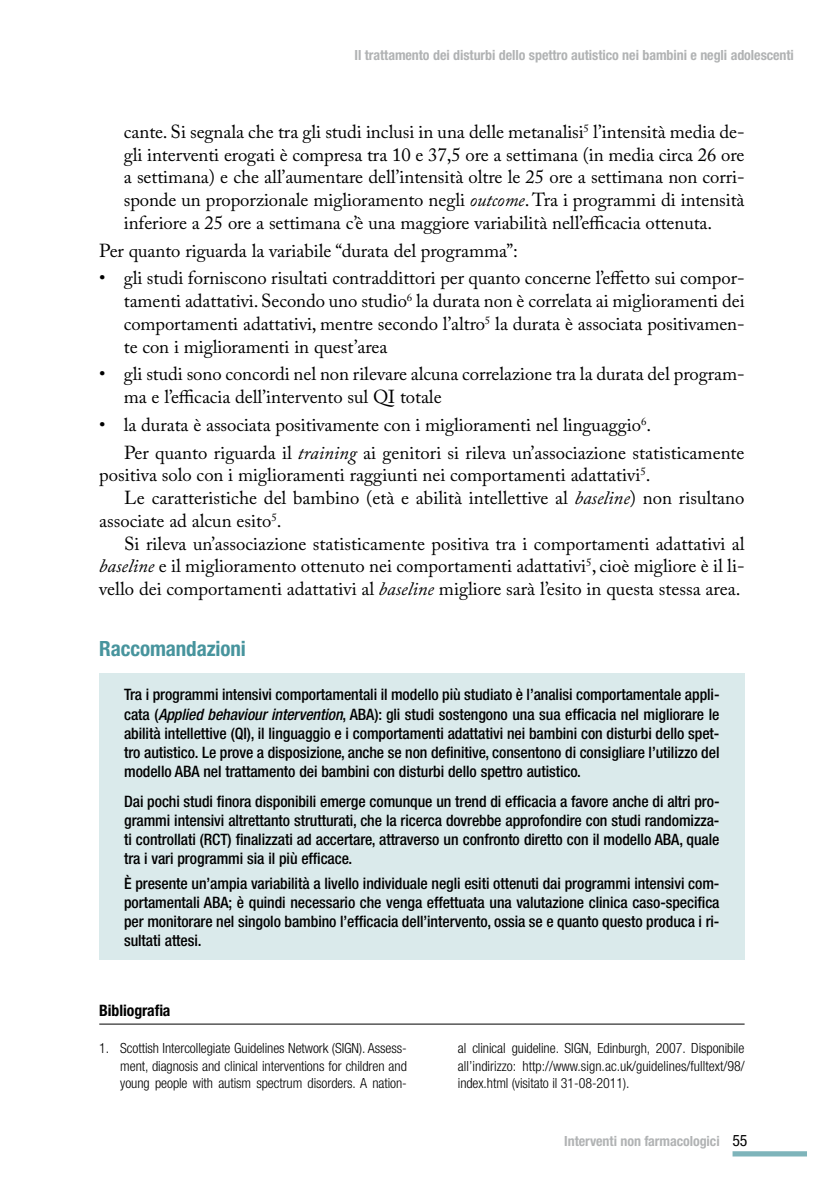
<style>
.page{position:relative;width:829px;height:1191px;background:#fff}
.page>*{position:absolute;margin:0;border:0;box-sizing:border-box;transform-origin:0 0}
.t1{font:700 condensed 21px "Helvetica Neue LT Std";letter-spacing:-.005em;color:#47949d}
.t2{font:18.72px/22.8px "Adobe Caslon Pro";color:#000;text-align:justify}
.t3{font:500 condensed 15.75px/19.2px "Helvetica Neue LT Std";letter-spacing:-.005em;color:#000;text-align:justify}
.t4{font:700 condensed 15.75px "Helvetica Neue LT Std";letter-spacing:-.005em;color:#000}
.t5{font:condensed 15.75px "Helvetica Neue LT Std";color:#000}
.t6{font:300 condensed 14px/17.5px "Helvetica Neue LT Std";letter-spacing:-.005em;color:#000;text-align:justify}
.t7{font:700 condensed 14px "Helvetica Neue LT Std";letter-spacing:-.005em;color:#b1b3b4}
.s1{font-style:italic}
</style>
<div class="page">
<div style="left:732px;top:1151px;width:74px;height:5px;background:#7eb4ba"></div>
<div style="left:99px;top:673px;width:645px;height:286px;background:#daeaeb"></div>
<hr style="left:99px;top:1023px;width:645px;height:1px;background:#000">
<p class="t7" style="left:354px;top:46px;width:441px">Il trattamento dei disturbi dello spettro autistico nei bambini e negli adolescenti</p>
<p class="t2" style="left:124px;top:120px;width:622px">cante. Si segnala che tra gli studi inclusi in una delle metanalisi<sup>5</sup> l’intensità media de&shy;gli interventi erogati è compresa tra 10 e 37,5 ore a settimana (in media circa 26 ore a settimana) e che all’aumentare dell’intensità oltre le 25 ore a settimana non corri&shy;sponde un proporzionale miglioramento negli <span class="s1">outcome</span>. Tra i programmi di intensità inferiore a 25 ore a settimana c’è una maggiore variabilità nell’efficacia ottenuta.</p>
<p class="t2" style="left:99px;top:239px;width:420px">Per quanto riguarda la variabile “durata del programma”:</p>
<p class="t2" style="left:124px;top:266px;width:622px;text-indent:-24px">• gli studi forniscono risultati contraddittori per quanto concerne l’effetto sui compor&shy;tamenti adattativi. Secondo uno studio<sup>6</sup> la durata non è correlata ai miglioramenti dei comportamenti adattativi, mentre secondo l’altro<sup>5</sup> la durata è associata positivamen&shy;te con i miglioramenti in quest’area</p>
<p class="t2" style="left:124px;top:362px;width:622px;text-indent:-24px">• gli studi sono concordi nel non rilevare alcuna correlazione tra la durata del program&shy;ma e l’efficacia dell’intervento sul QI totale</p>
<p class="t2" style="left:124px;top:410px;width:622px;line-height:27.7px;text-indent:-25px">• la durata è associata positivamente con i miglioramenti nel linguaggio<sup>6</sup>.<br>Per quanto riguarda il <span class="s1">training</span> ai genitori si rileva un’associazione statisticamente</p>
<p class="t2" style="left:99px;top:463px;width:552px">positiva solo con i miglioramenti raggiunti nei comportamenti adattativi<sup>5</sup>.</p>
<p class="t2" style="left:124px;top:486px;width:622px">Le caratteristiche del bambino (età e abilità intellettive al <span class="s1">baseline</span>) non risultano</p>
<p class="t2" style="left:99px;top:509px;width:184px">associate ad alcun esito<sup>5</sup>.</p>
<p class="t2" style="left:124px;top:531px;width:622px">Si rileva un’associazione statisticamente positiva tra i comportamenti adattativi al</p>
<p class="t2" style="left:99px;top:554px;width:646px"><span class="s1">baseline</span> e il miglioramento ottenuto nei comportamenti adattativi<sup>5</sup>, cioè migliore è il li-</p>
<p class="t2" style="left:99px;top:577px;width:642px">vello dei comportamenti adattativi al <span class="s1">baseline</span> migliore sarà l’esito in questa stessa area.</p>
<p class="t1" style="left:99px;top:636px;width:148px">Raccomandazioni</p>
<p class="t3" style="left:124px;top:685px;width:597px">Tra i programmi intensivi comportamentali il modello più studiato è l’analisi comportamentale appli&shy;cata (<span class="s1">Applied behaviour intervention</span>, ABA): gli studi sostengono una sua efficacia nel migliorare le abilità intellettive (QI), il linguaggio e i comportamenti adattativi nei bambini con disturbi dello spet&shy;tro autistico. Le prove a disposizione, anche se non definitive, consentono di consigliare l’utilizzo del modello ABA nel trattamento dei bambini con disturbi dello spettro autistico.</p>
<p class="t3" style="left:124px;top:791px;width:597px">Dai pochi studi finora disponibili emerge comunque un trend di efficacia a favore anche di altri pro&shy;grammi intensivi altrettanto strutturati, che la ricerca dovrebbe approfondire con studi randomizza&shy;ti controllati (RCT) finalizzati ad accertare, attraverso un confronto diretto con il modello ABA, quale tra i vari programmi sia il più efficace.</p>
<p class="t3" style="left:124px;top:873px;width:597px">È presente un’ampia variabilità a livello individuale negli esiti ottenuti dai programmi intensivi com&shy;portamentali ABA; è quindi necessario che venga effettuata una valutazione clinica caso-specifica per monitorare nel singolo bambino l’efficacia dell’intervento, ossia se e quanto questo produca i ri&shy;sultati attesi.</p>
<p class="t4" style="left:99px;top:1001px;width:73px">Bibliografia</p>
<p class="t6" style="left:120px;top:1039px;width:288px;text-indent:-21px">1. Scottish Intercollegiate Guidelines Network (SIGN). Assess&shy;ment, diagnosis and clinical interventions for children and young people with autism spectrum disorders. A nation-</p>
<p class="t6" style="left:458px;top:1039px;width:288px">al clinical guideline. SIGN, Edinburgh, 2007. Disponibile all’indirizzo: http://www.sign.ac.uk/guidelines/fulltext/98/ index.html (visitato il 31-08-2011).</p>
<p class="t7" style="left:564px;top:1133px;width:157px">Interventi non farmacologici</p>
<p class="t5" style="left:732px;top:1131px;width:16px">55</p>
</div>
